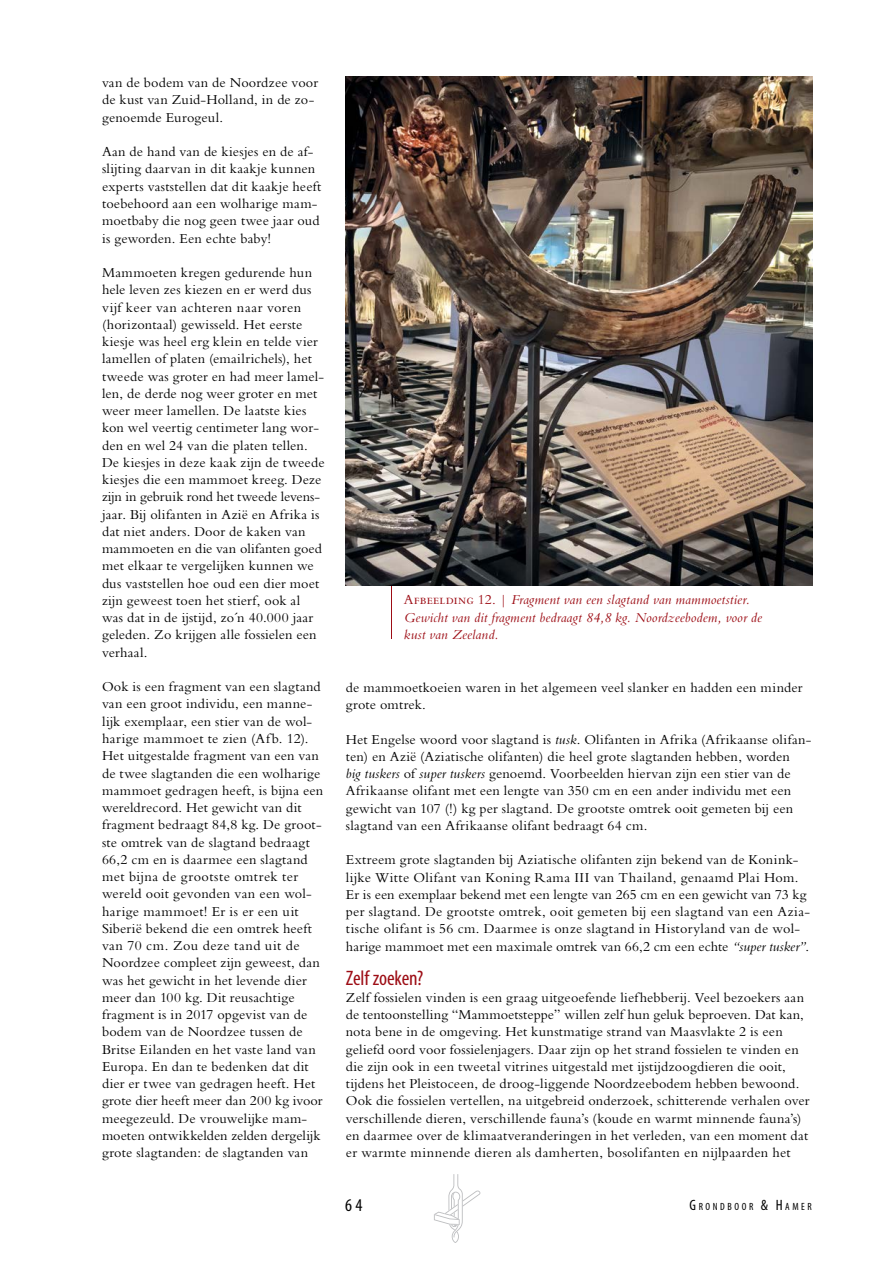
<style>
.page{position:relative;width:893px;height:1263px;background:#fff}
.page>*{position:absolute;margin:0;border:0;box-sizing:border-box;transform-origin:0 0}
.t1{font:condensed 21px "Myriad Pro";letter-spacing:-.005em;color:#9d0d15}
.t2{font:condensed 18px "Myriad Pro";color:#000}
.t3{font:14.25px/17.2px "Bembo Std";letter-spacing:.015em;color:#000}
.t4{font:italic 14.25px/17.2px "Bembo Std";letter-spacing:.01em;color:#9d0d15}
.t5{font:condensed 10.5px "Myriad Pro";letter-spacing:.245em;color:#000}
.s1{font-style:normal}
.s2{font-style:italic}
.s3{font-size:15px}
</style>
<div class="page">
<svg style="left:434px;top:1174px;width:46px;height:69px"></svg>
<hr style="left:391px;top:580px;width:1px;height:59px;background:#9d0d15">
<img style="left:346px;top:77px;width:466px;height:508px">
<p class="t3" style="left:102px;top:74px;width:218px">van de bodem van de Noordzee voor de kust van Zuid-Holland, in de zo&shy;genoemde Eurogeul.</p>
<p class="t3" style="left:102px;top:143px;width:221px">Aan de hand van de kiesjes en de af&shy;slijting daarvan in dit kaakje kunnen experts vaststellen dat dit kaakje heeft toebehoord aan een wolharige mam&shy;moetbaby die nog geen twee jaar oud is geworden. Een echte baby!</p>
<p class="t3" style="left:102px;top:264px;width:224px">Mammoeten kregen gedurende hun hele leven zes kiezen en er werd dus vijf keer van achteren naar voren (horizontaal) gewisseld. Het eerste kiesje was heel erg klein en telde vier lamellen of platen (emailrichels), het tweede was groter en had meer lamel&shy;len, de derde nog weer groter en met weer meer lamellen. De laatste kies kon wel veertig centimeter lang wor&shy;den en wel 24 van die platen tellen.<br>De kiesjes in deze kaak zijn de tweede kiesjes die een mammoet kreeg. Deze zijn in gebruik rond het tweede levens&shy;jaar. Bij olifanten in Azië en Afrika is dat niet anders. Door de kaken van mammoeten en die van olifanten goed met elkaar te vergelijken kunnen we dus vaststellen hoe oud een dier moet zijn geweest toen het stierf, ook al was dat in de ijstijd, zo´n 40.000 jaar geleden. Zo krijgen alle fossielen een verhaal.</p>
<p class="t3" style="left:102px;top:678px;width:223px">Ook is een fragment van een slagtand van een groot individu, een manne&shy;lijk exemplaar, een stier van de wol&shy;harige mammoet te zien (Afb. 12).<br>Het uitgestalde fragment van een van de twee slagtanden die een wolharige mammoet gedragen heeft, is bijna een wereldrecord. Het gewicht van dit fragment bedraagt 84,8 kg. De groot&shy;ste omtrek van de slagtand bedraagt 66,2 cm en is daarmee een slagtand met bijna de grootste omtrek ter wereld ooit gevonden van een wol&shy;harige mammoet! Er is er een uit Siberië bekend die een omtrek heeft van 70 cm. Zou deze tand uit de Noordzee compleet zijn geweest, dan was het gewicht in het levende dier meer dan 100 kg. Dit reusachtige fragment is in 2017 opgevist van de bodem van de Noordzee tussen de Britse Eilanden en het vaste land van Europa. En dan te bedenken dat dit dier er twee van gedragen heeft. Het grote dier heeft meer dan 200 kg ivoor meegezeuld. De vrouwelijke mam&shy;moeten ontwikkelden zelden dergelijk grote slagtanden: de slagtanden van</p>
<p class="t4" style="left:404px;top:591px;width:360px"><span class="s1">Afbeelding 12. |</span> Fragment van een slagtand van mammoetstier.<br>Gewicht van dit fragment bedraagt 84,8 kg. Noordzeebodem, voor de kust van Zeeland.</p>
<p class="t3" style="left:346px;top:678px;width:458px">de mammoetkoeien waren in het algemeen veel slanker en hadden een minder grote omtrek.</p>
<p class="t3" style="left:346px;top:730px;width:467px">Het Engelse woord voor slagtand is <span class="s2">tusk</span>. Olifanten in Afrika (Afrikaanse olifan&shy;ten) en Azië (Aziatische olifanten) die heel grote slagtanden hebben, worden<br><span class="s2">big tuskers</span> of <span class="s2">super tuskers</span> genoemd. Voorbeelden hiervan zijn een stier van de Afrikaanse olifant met een lengte van 350 cm en een ander individu met een gewicht van 107 (!) kg per slagtand. De grootste omtrek ooit gemeten bij een slagtand van een Afrikaanse olifant bedraagt 64 cm.</p>
<p class="t3" style="left:346px;top:851px;width:466px">Extreem grote slagtanden bij Aziatische olifanten zijn bekend van de Konink&shy;lijke Witte Olifant van Koning Rama III van Thailand, genaamd Plai Hom.<br>Er is een exemplaar bekend met een lengte van 265 cm en een gewicht van 73 kg per slagtand. De grootste omtrek, ooit gemeten bij een slagtand van een Azia&shy;tische olifant is 56 cm. Daarmee is onze slagtand in Historyland van de wol&shy;harige mammoet met een maximale omtrek van 66,2 cm een echte <span class="s2">“super tusker”</span>.</p>
<h1 class="t1" style="left:346px;top:965px;width:79px">Zelf zoeken?</h1>
<p class="t3" style="left:346px;top:988px;width:465px">Zelf fossielen vinden is een graag uitgeoefende liefhebberij. Veel bezoekers aan de tentoonstelling “Mammoetsteppe” willen zelf hun geluk beproeven. Dat kan, nota bene in de omgeving. Het kunstmatige strand van Maasvlakte 2 is een geliefd oord voor fossielenjagers. Daar zijn op het strand fossielen te vinden en die zijn ook in een tweetal vitrines uitgestald met ijstijdzoogdieren die ooit, tijdens het Pleistoceen, de droog-liggende Noordzeebodem hebben bewoond.<br>Ook die fossielen vertellen, na uitgebreid onderzoek, schitterende verhalen over verschillende dieren, verschillende fauna’s (koude en warmt minnende fauna’s) en daarmee over de klimaatveranderingen in het verleden, van een moment dat er warmte minnende dieren als damherten, bosolifanten en nijlpaarden het</p>
<p class="t2" style="left:345px;top:1194px;width:19px">64</p>
<p class="t5" style="left:689px;top:1200px;width:124px"><span class="s3">G</span>RONDBOOR <span class="s3">&amp; H</span>AMER</p>
</div>
